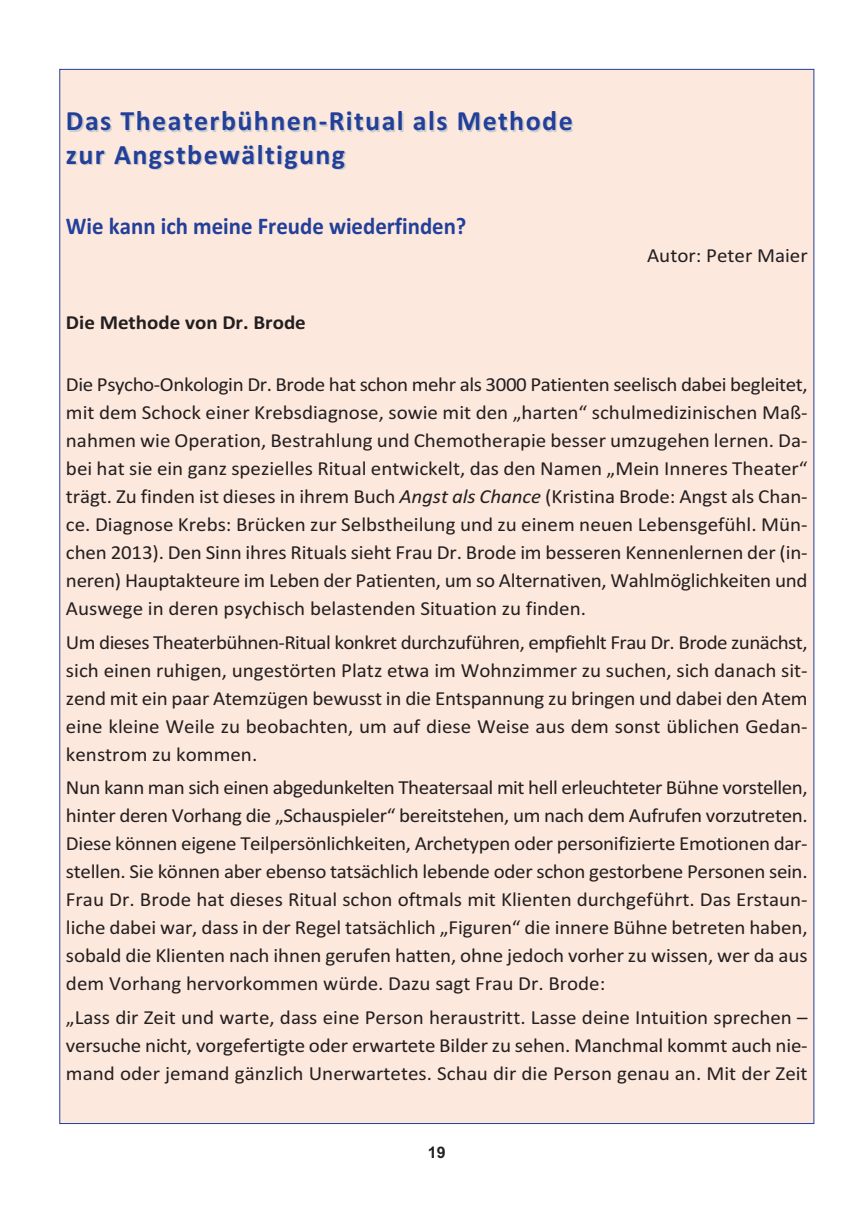
<style>
.page{position:relative;width:868px;height:1219px;background:#fff}
.page>*{position:absolute;margin:0;border:0;box-sizing:border-box;transform-origin:0 0}
.t1{font:700 28px/33.6px "Calibri";letter-spacing:.05em;color:#223f99}
.t2{font:700 24px "Calibri";color:#223f99;scale:.95 1}
.t3{font:20px/28px "Calibri";color:#231f20;text-align:justify;scale:1.05 1}
.t4{font:700 20px "Calibri";color:#231f20;scale:1.05 1}
.t5{font:700 16px "Arial";color:#231f20}
.s1{font-style:italic}
</style>
<div class="page">
<div style="left:60px;top:70px;width:753px;height:1053px;background:#fde8dd"></div>
<h1 class="t1" style="left:66px;top:104px;width:508px">Das Theaterbühnen-Ritual als Methode zur Angstbewältigung</h1>
<p class="t2" style="left:66px;top:212px;width:423px">Wie kann ich meine Freude wiederfinden?</p>
<p class="t4" style="left:66px;top:311px;width:230px">Die Methode von Dr. Brode</p>
<p class="t3" style="left:647px;top:241px;width:154px">Autor: Peter Maier</p>
<p class="t3" style="left:66px;top:370px;width:707px">Die Psycho-Onkologin Dr. Brode hat schon mehr als 3000 Patienten seelisch dabei begleitet, mit dem Schock einer Krebsdiagnose, sowie mit den „harten“ schulmedizinischen Maß&shy;nahmen wie Operation, Bestrahlung und Chemotherapie besser umzugehen lernen. Da&shy;bei hat sie ein ganz spezielles Ritual entwickelt, das den Namen „Mein Inneres Theater“ trägt. Zu finden ist dieses in ihrem Buch <span class="s1">Angst als Chance</span> (Kristina Brode: Angst als Chan&shy;ce. Diagnose Krebs: Brücken zur Selbstheilung und zu einem neuen Lebensgefühl. Mün&shy;chen 2013). Den Sinn ihres Rituals sieht Frau Dr. Brode im besseren Kennenlernen der (in&shy;neren) Hauptakteure im Leben der Patienten, um so Alternativen, Wahlmöglichkeiten und Auswege in deren psychisch belastenden Situation zu finden.</p>
<p class="t3" style="left:66px;top:628px;width:707px">Um dieses Theaterbühnen-Ritual konkret durchzuführen, empfiehlt Frau Dr. Brode zunächst, sich einen ruhigen, ungestörten Platz etwa im Wohnzimmer zu suchen, sich danach sit&shy;zend mit ein paar Atemzügen bewusst in die Entspannung zu bringen und dabei den Atem eine kleine Weile zu beobachten, um auf diese Weise aus dem sonst üblichen Gedan&shy;kenstrom zu kommen.</p>
<p class="t3" style="left:66px;top:773px;width:707px">Nun kann man sich einen abgedunkelten Theatersaal mit hell erleuchteter Bühne vorstellen, hinter deren Vorhang die „Schauspieler“ bereitstehen, um nach dem Aufrufen vorzutreten.<br>Diese können eigene Teilpersönlichkeiten, Archetypen oder personifizierte Emotionen dar&shy;stellen. Sie können aber ebenso tatsächlich lebende oder schon gestorbene Personen sein.<br>Frau Dr. Brode hat dieses Ritual schon oftmals mit Klienten durchgeführt. Das Erstaun&shy;liche dabei war, dass in der Regel tatsächlich „Figuren“ die innere Bühne betreten haben, sobald die Klienten nach ihnen gerufen hatten, ohne jedoch vorher zu wissen, wer da aus dem Vorhang hervorkommen würde. Dazu sagt Frau Dr. Brode:</p>
<p class="t3" style="left:66px;top:1003px;width:707px">„Lass dir Zeit und warte, dass eine Person heraustritt. Lasse deine Intuition sprechen – versuche nicht, vorgefertigte oder erwartete Bilder zu sehen. Manchmal kommt auch nie&shy;mand oder jemand gänzlich Unerwartetes. Schau dir die Person genau an. Mit der Zeit</p>
<p class="t5" style="left:428px;top:1143px;width:19px">19</p>
</div>
